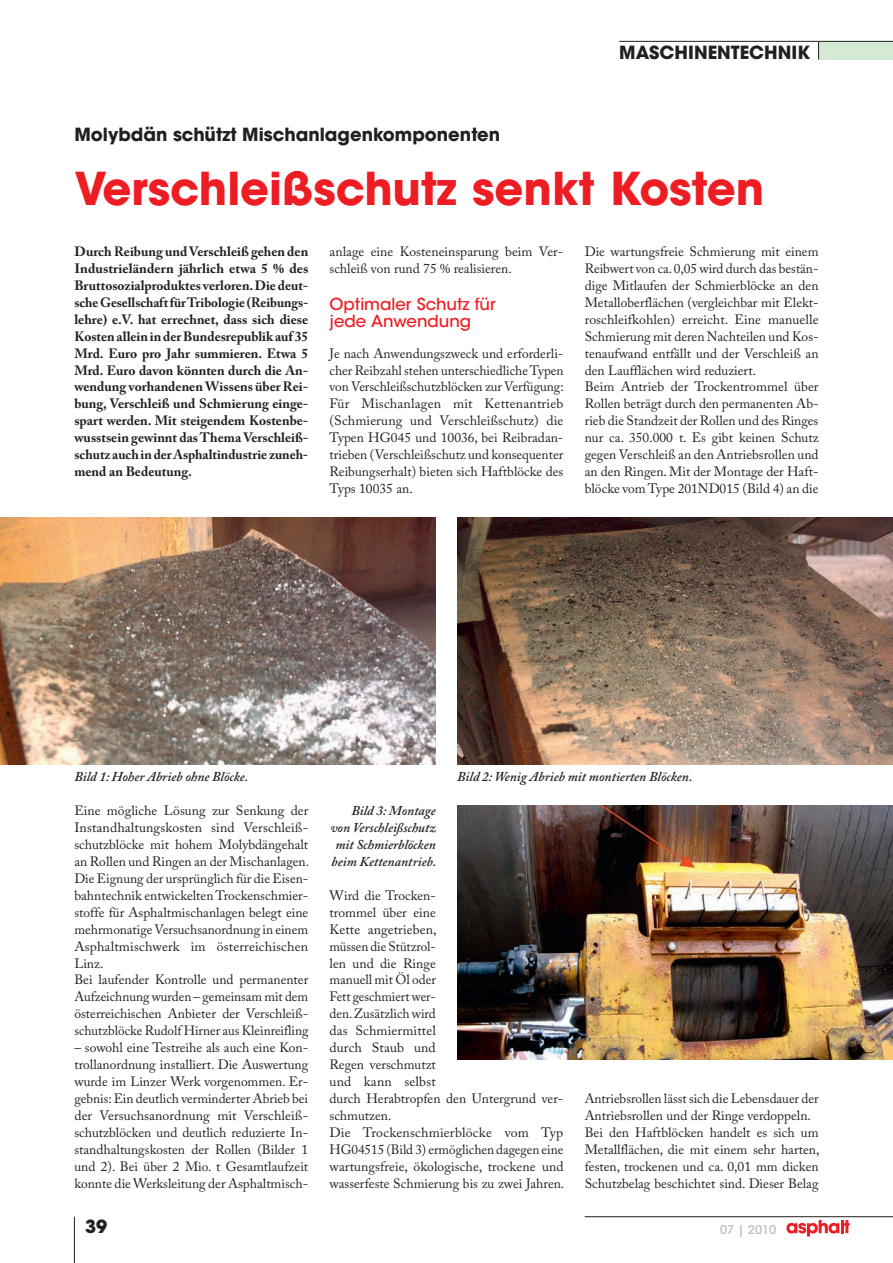
<style>
.page{position:relative;width:893px;height:1263px;background:#fff}
.page>*{position:absolute;margin:0;border:0;box-sizing:border-box;transform-origin:0 0}
.asp_Head_30_rot{font:700 45px "ITC Avant Garde Std";color:#ee1d23}
.asp_Dachzeile{font:700 18px "ITC Avant Garde Std";color:#231f20}
.asp_Zwischenhead{font:500 16.5px/17px "ITC Avant Garde Std";color:#ee1d23}
.asp_Grundschrift{font:13.5px/17px "Adobe Caslon Pro";color:#231f20;text-align:justify}
.asp_Vorspann{font:700 13.5px/17px "Adobe Caslon Pro";color:#231f20;text-align:justify}
.asp_Bildunterschrift{font:italic 600 13.5px/17px "Adobe Caslon Pro";color:#231f20;text-align:right}
.t1{font:500 12px "ITC Avant Garde Std";color:#bcbdc0}
</style>
<div class="page">
<img style="left:457px;top:517px;width:436px;height:247px">
<img style="left:0;top:517px;width:436px;height:247px">
<img style="left:457px;top:806px;width:436px;height:253px">
<hr style="left:585px;top:1216px;width:308px;height:1px;background:#231f20">
<hr style="left:74px;top:1217px;width:1px;height:46px;background:#231f20">
<div style="left:819px;top:41px;width:74px;height:19px;background:#d4ead4"></div>
<svg style="left:818px;top:42px;width:1px;height:18px"></svg>
<hr style="left:619px;top:41px;width:274px;height:1px;background:#231f20">
<svg style="left:786px;top:1220px;width:64px;height:16px"></svg>
<p class="asp_Dachzeile" style="left:74px;top:123px;width:427px">Molybdän schützt Mischanlagenkomponenten</p>
<p class="asp_Dachzeile" style="left:619px;top:40px;width:190px">Maschinentechnik</p>
<p class="asp_Head_30_rot" style="left:74px;top:159px;width:691px">Verschleißschutz senkt Kosten</p>
<p class="asp_Vorspann" style="left:74px;top:243px;width:235px">Durch Reibung und Verschleiß gehen den Industrieländern jährlich etwa 5 % des Bruttosozialproduktes verloren. Die deut&shy;sche Gesellschaft für Tribologie (Reibungs&shy;lehre) e.V. hat errechnet, dass sich diese Kosten allein in der Bundesrepublik auf 35<br>Mrd. Euro pro Jahr summieren. Etwa 5<br>Mrd. Euro davon könnten durch die An&shy;wendung vorhandenen Wissens über Rei&shy;bung, Verschleiß und Schmierung einge&shy;spart werden. Mit steigendem Kostenbe&shy;wusstsein gewinnt das Thema Verschleiß&shy;schutz auch in der Asphaltindustrie zuneh&shy;mend an Bedeutung.</p>
<p class="asp_Grundschrift" style="left:330px;top:243px;width:235px">anlage eine Kosteneinsparung beim Ver&shy;schleiß von rund 75 % realisieren.</p>
<p class="asp_Zwischenhead" style="left:330px;top:295px;width:168px">Optimaler Schutz für jede Anwendung</p>
<p class="asp_Grundschrift" style="left:330px;top:344px;width:236px">Je nach Anwendungszweck und erforderli&shy;cher Reibzahl stehen unterschiedliche Typen von Verschleißschutzblöcken zur Verfügung:<br>Für Mischanlagen mit Kettenantrieb (Schmierung und Verschleißschutz) die Typen HG045 und 10036, bei Reibradan&shy;trieben (Verschleißschutz und konsequenter Reibungserhalt) bieten sich Haftblöcke des Typs 10035 an.</p>
<p class="asp_Grundschrift" style="left:585px;top:243px;width:236px">Die wartungsfreie Schmierung mit einem Reibwert von ca. 0,05 wird durch das bestän&shy;dige Mitlaufen der Schmierblöcke an den Metalloberflächen (vergleichbar mit Elekt&shy;roschleifkohlen) erreicht. Eine manuelle Schmierung mit deren Nachteilen und Kos&shy;tenaufwand entfällt und der Verschleiß an den Laufflächen wird reduziert.</p>
<p class="asp_Grundschrift" style="left:585px;top:378px;width:235px">Beim Antrieb der Trockentrommel über Rollen beträgt durch den permanenten Ab&shy;rieb die Standzeit der Rollen und des Ringes nur ca. 350.000 t. Es gibt keinen Schutz gegen Verschleiß an den Antriebsrollen und an den Ringen. Mit der Montage der Haft&shy;blöcke vom Type 201ND015 (Bild 4) an die</p>
<p class="asp_Bildunterschrift" style="left:74px;top:768px;width:175px">Bild 1: Hoher Abrieb ohne Blöcke.</p>
<p class="asp_Bildunterschrift" style="left:457px;top:768px;width:237px">Bild 2: Wenig Abrieb mit montierten Blöcken.</p>
<p class="asp_Bildunterschrift" style="left:330px;top:802px;width:107px">Bild 3: Montage von Verschleißschutz mit Schmierblöcken beim Kettenantrieb.</p>
<p class="asp_Grundschrift" style="left:74px;top:802px;width:236px">Eine mögliche Lösung zur Senkung der Instandhaltungskosten sind Verschleiß&shy;schutzblöcke mit hohem Molybdängehalt an Rollen und Ringen an der Mischanlagen.<br>Die Eignung der ursprünglich für die Eisen&shy;bahntechnik entwickelten Trockenschmier&shy;stoffe für Asphaltmischanlagen belegt eine mehrmonatige Versuchsanordnung in einem Asphaltmischwerk im österreichischen Linz.</p>
<p class="asp_Grundschrift" style="left:74px;top:971px;width:236px">Bei laufender Kontrolle und permanenter Aufzeichnung wurden – gemeinsam mit dem österreichischen Anbieter der Verschleiß&shy;schutzblöcke Rudolf Hirner aus Kleinreifling</p>
<p class="asp_Grundschrift" style="left:74px;top:1039px;width:235px">– sowohl eine Testreihe als auch eine Kon&shy;trollanordnung installiert. Die Auswertung wurde im Linzer Werk vorgenommen. Er&shy;gebnis: Ein deutlich verminderter Abrieb bei der Versuchsanordnung mit Verschleiß&shy;schutzblöcken und deutlich reduzierte In&shy;standhaltungskosten der Rollen (Bilder 1 und 2). Bei über 2 Mio. t Gesamtlaufzeit konnte die Werksleitung der Asphaltmisch-</p>
<p class="asp_Grundschrift" style="left:330px;top:886px;width:235px;text-align:left">Wird die Trocken-<br>trommel über eine<br>Kette angetrieben,<br>müssen die Stützrol-<br>len und die Ringe<br>manuell mit Öl oder<br>Fett geschmiert wer-<br>den. Zusätzlich wird<br>das Schmiermittel<br>durch Staub und<br>Regen verschmutzt<br>und kann selbst<br>durch Herabtropfen den Untergrund ver&shy;schmutzen.</p>
<p class="asp_Grundschrift" style="left:330px;top:1124px;width:236px">Die Trockenschmierblöcke vom Typ HG04515 (Bild 3) ermöglichen dagegen eine wartungsfreie, ökologische, trockene und wasserfeste Schmierung bis zu zwei Jahren.</p>
<p class="asp_Grundschrift" style="left:585px;top:1090px;width:235px">Antriebsrollen lässt sich die Lebensdauer der<br>Antriebsrollen und der Ringe verdoppeln.</p>
<p class="asp_Grundschrift" style="left:585px;top:1124px;width:236px">Bei den Haftblöcken handelt es sich um Metallflächen, die mit einem sehr harten, festen, trockenen und ca. 0,01 mm dicken Schutzbelag beschichtet sind. Dieser Belag</p>
<p class="asp_Dachzeile" style="left:85px;top:1215px;width:24px">39</p>
<p class="t1" style="left:720px;top:1222px;width:58px">07 | 2010</p>
</div>
